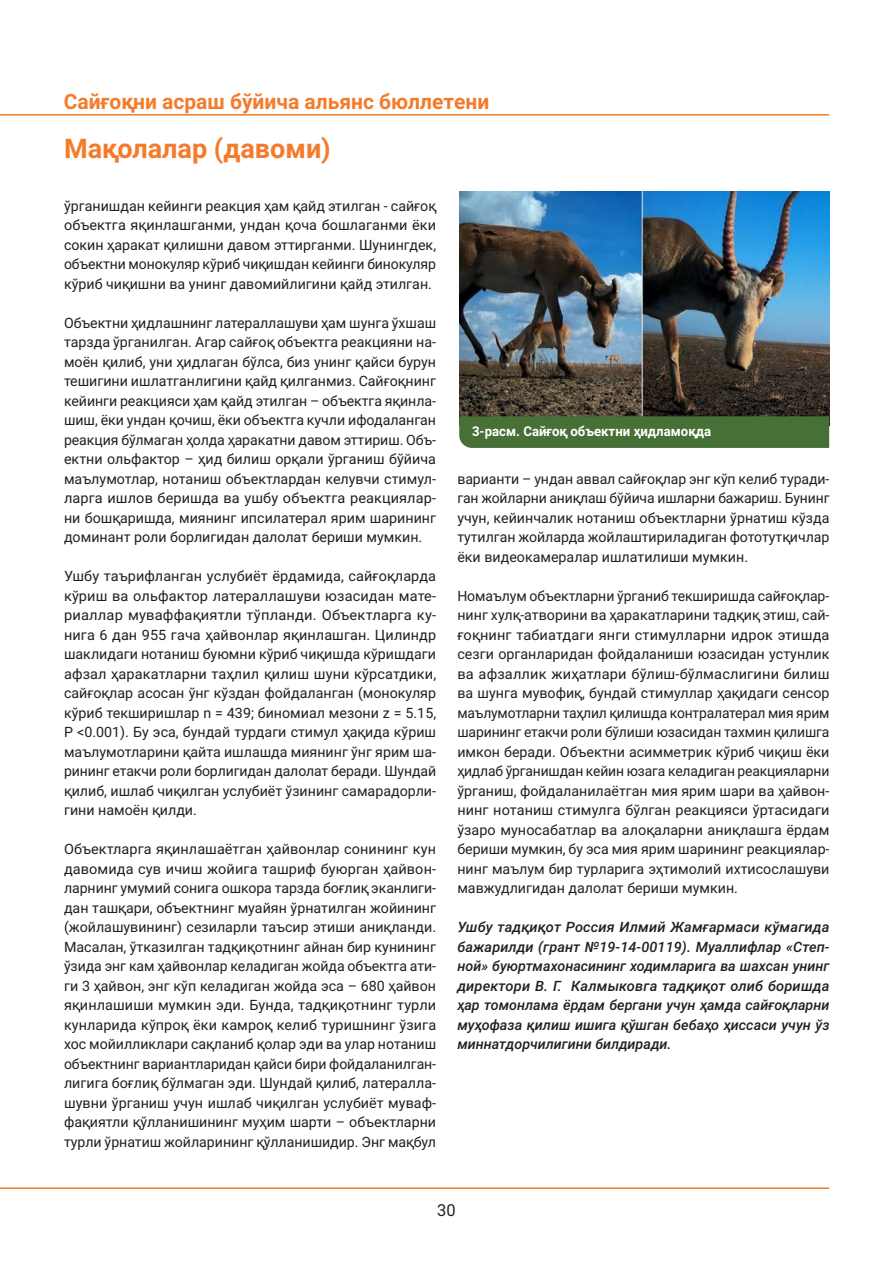
<style>
.page{position:relative;width:893px;height:1263px;background:#fff}
.page>*{position:absolute;margin:0;border:0;box-sizing:border-box;transform-origin:0 0}
.t1{font:700 27px "Roboto";color:#f47b2a}
.t2{font:700 21px "Roboto";color:#f47b2a}
.t3{font:16.5px "Roboto";color:#231f20}
.arcticle_text{font:14.25px/19.5px "Roboto";color:#231f20;text-align:justify}
.arcticle_text-2{font:italic 500 14.25px/19.5px "Roboto";color:#231f20;text-align:justify}
.Подпись_к_рисунку{font:700 13.5px "Roboto";color:#fff}
</style>
<div class="page">
<hr style="left:0;top:1187px;width:829px;height:2px;background:#f47b21">
<hr style="left:0;top:114px;width:829px;height:2px;background:#f47b21">
<img style="left:459px;top:191px;width:370px;height:225px">
<div style="left:459px;top:416px;width:370px;height:32px;background:#467035"></div>
<h2 class="t2" style="left:64px;top:87px;width:427px">Сайғоқни асраш бўйича альянс бюллетени</h2>
<p class="t1" style="left:64px;top:130px;width:268px">Мақолалар (давоми)</p>
<p class="arcticle_text" style="left:64px;top:195px;width:374px">ўрганишдан кейинги реакция ҳам қайд этилган - сайғоқ объектга яқинлашганми, ундан қоча бошлаганми ёки сокин ҳаракат қилишни давом эттирганми. Шунингдек, объектни монокуляр кўриб чиқишдан кейинги бинокуляр кўриб чиқишни ва унинг давомийлигини қайд этилган.</p>
<p class="arcticle_text" style="left:64px;top:312px;width:374px">Объектни ҳидлашнинг латераллашуви ҳам шунга ўхшаш тарзда ўрганилган. Агар сайғоқ объектга реакцияни на&shy;моён қилиб, уни ҳидлаган бўлса, биз унинг қайси бурун тешигини ишлатганлигини қайд қилганмиз. Сайғоқнинг кейинги реакцияси ҳам қайд этилган – объектга яқинла&shy;шиш, ёки ундан қочиш, ёки объектга кучли ифодаланган реакция бўлмаган ҳолда ҳаракатни давом эттириш. Объ&shy;ектни ольфактор – ҳид билиш орқали ўрганиш бўйича маълумотлар, нотаниш объектлардан келувчи стимул&shy;ларга ишлов беришда ва ушбу объектга реакциялар&shy;ни бошқаришда, миянинг ипсилатерал ярим шарининг доминант роли борлигидан далолат бериши мумкин.</p>
<p class="arcticle_text" style="left:64px;top:566px;width:374px">Ушбу таърифланган услубиёт ёрдамида, сайғоқларда кўриш ва ольфактор латераллашуви юзасидан мате&shy;риаллар муваффақиятли тўпланди. Объектларга ку&shy;нига 6 дан 955 гача ҳайвонлар яқинлашган. Цилиндр шаклидаги нотаниш буюмни кўриб чиқишда кўришдаги афзал ҳаракатларни таҳлил қилиш шуни кўрсатдики, сайғоқлар асосан ўнг кўздан фойдаланган (монокуляр кўриб текширишлар n = 439; биномиал мезони z = 5.15, P &lt;0.001). Бу эса, бундай турдаги стимул ҳақида кўриш маълумотларини қайта ишлашда миянинг ўнг ярим ша&shy;рининг етакчи роли борлигидан далолат беради. Шундай қилиб, ишлаб чиқилган услубиёт ўзининг самарадорли&shy;гини намоён қилди.</p>
<p class="arcticle_text" style="left:64px;top:839px;width:374px">Объектларга яқинлашаётган ҳайвонлар сонининг кун давомида сув ичиш жойига ташриф буюрган ҳайвон&shy;ларнинг умумий сонига ошкора тарзда боғлиқ эканлиги&shy;дан ташқари, объектнинг муайян ўрнатилган жойининг (жойлашувининг) сезиларли таъсир этиши аниқланди.<br>Масалан, ўтказилган тадқиқотнинг айнан бир кунининг ўзида энг кам ҳайвонлар келадиган жойда объектга ати&shy;ги 3 ҳайвон, энг кўп келадиган жойда эса – 680 ҳайвон яқинлашиши мумкин эди. Бунда, тадқиқотнинг турли кунларида кўпроқ ёки камроқ келиб туришнинг ўзига хос мойилликлари сақланиб қолар эди ва улар нотаниш объектнинг вариантларидан қайси бири фойдаланилган&shy;лигига боғлиқ бўлмаган эди. Шундай қилиб, латералла&shy;шувни ўрганиш учун ишлаб чиқилган услубиёт муваф&shy;фақиятли қўлланишининг муҳим шарти – объектларни турли ўрнатиш жойларининг қўлланишидир. Энг мақбул</p>
<p class="Подпись_к_рисунку" style="left:472px;top:422px;width:241px">3-расм. Сайғоқ объектни ҳидламоқда</p>
<p class="arcticle_text" style="left:457px;top:468px;width:374px">варианти – ундан аввал сайғоқлар энг кўп келиб туради&shy;ган жойларни аниқлаш бўйича ишларни бажариш. Бунинг учун, кейинчалик нотаниш объектларни ўрнатиш кўзда тутилган жойларда жойлаштириладиган фототутқичлар ёки видеокамералар ишлатилиши мумкин.</p>
<p class="arcticle_text" style="left:457px;top:585px;width:374px">Номаълум объектларни ўрганиб текширишда сайғоқлар&shy;нинг хулқ-атворини ва ҳаракатларини тадқиқ этиш, сай&shy;ғоқнинг табиатдаги янги стимулларни идрок этишда сезги органларидан фойдаланиши юзасидан устунлик ва афзаллик жиҳатлари бўлиш-бўлмаслигини билиш ва шунга мувофиқ, бундай стимуллар ҳақидаги сенсор маълумотларни таҳлил қилишда контралатерал мия ярим шарининг етакчи роли бўлиши юзасидан тахмин қилишга имкон беради. Объектни асимметрик кўриб чиқиш ёки ҳидлаб ўрганишдан кейин юзага келадиган реакцияларни ўрганиш, фойдаланилаётган мия ярим шари ва ҳайвон&shy;нинг нотаниш стимулга бўлган реакцияси ўртасидаги ўзаро муносабатлар ва алоқаларни аниқлашга ёрдам бериши мумкин, бу эса мия ярим шарининг реакциялар&shy;нинг маълум бир турларига эҳтимолий ихтисослашуви мавжудлигидан далолат бериши мумкин.</p>
<p class="arcticle_text-2" style="left:457px;top:917px;width:374px">Ушбу тадқиқот Россия Илмий Жамғармаси кўмагида бажарилди (грант №19-14-00119). Муаллифлар «Степ&shy;ной» буюртмахонасининг ходимларига ва шахсан унинг директори В. Г. Калмыковга тадқиқот олиб боришда ҳар томонлама ёрдам бергани учун ҳамда сайғоқларни муҳофаза қилиш ишига қўшган бебаҳо ҳиссаси учун ўз миннатдорчилигини билдиради.</p>
<p class="t3" style="left:437px;top:1198px;width:20px">30</p>
</div>
